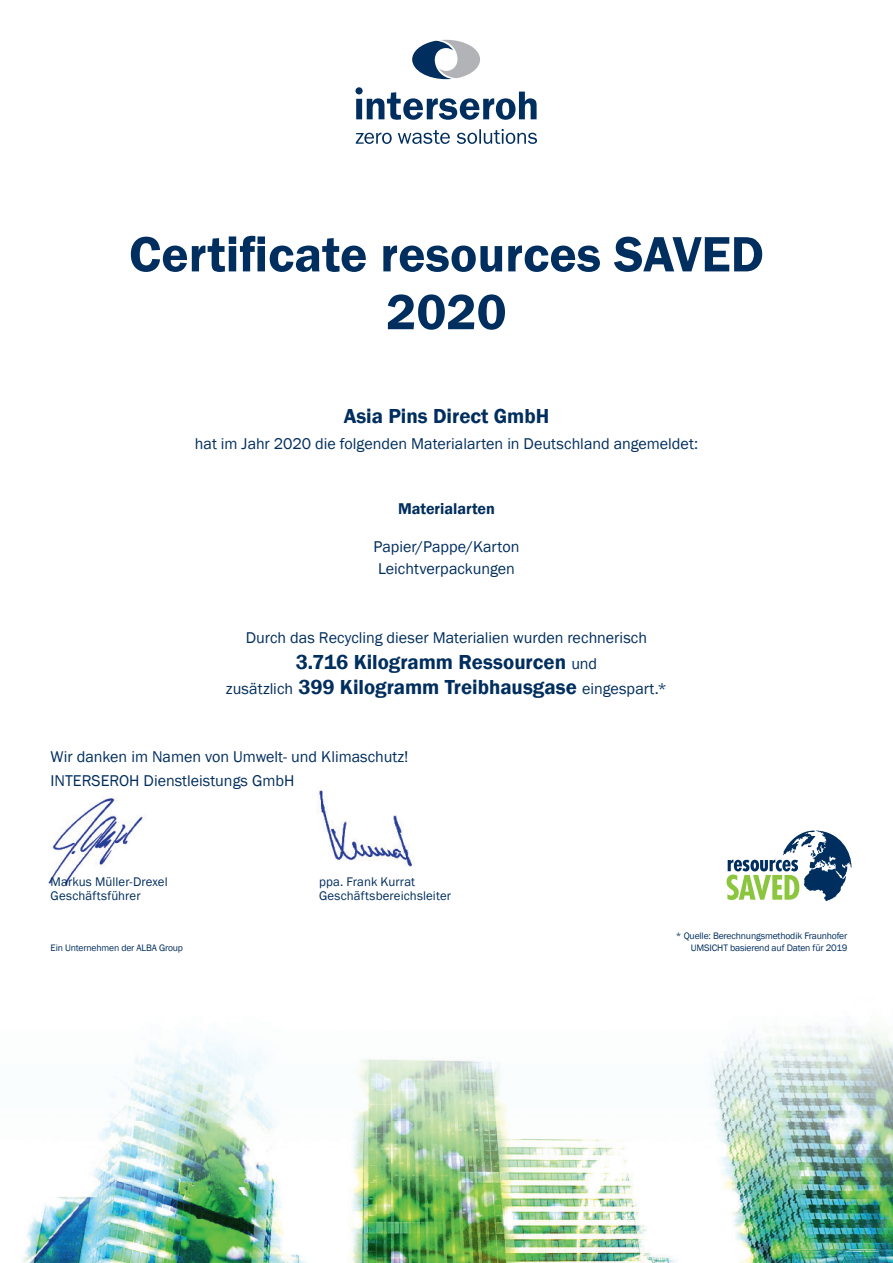
<style>
.page{position:relative;width:893px;height:1263px;background:#fff}
.page>*{position:absolute;margin:0;border:0;box-sizing:border-box;transform-origin:0 0}
.t1{font:600 51.3px/57.8px "Franklin Gothic";color:#002e5e;text-align:center}
.t2{font:600 20.85px/25.7px "Franklin Gothic";color:#002e5e;text-align:center}
.t3{font:16.05px/22.8px "Franklin Gothic";color:#002e5e}
.t4{font:600 16.05px "Franklin Gothic";color:#002e5e}
.t5{font:12.9px/14.4px "Franklin Gothic";letter-spacing:.01em;color:#002e5e}
.t6{font:9.6px/11.6px "Franklin Gothic";letter-spacing:-.015em;color:#002e5e;text-align:right}
.s1{font-weight:400;font-size:16.05px}
</style>
<div class="page">
<img style="left:22px;top:1026px;width:871px;height:237px">
<svg style="left:398px;top:130px;width:52px;height:14px"></svg>
<svg style="left:356px;top:133px;width:36px;height:11px"></svg>
<svg style="left:457px;top:129px;width:80px;height:15px"></svg>
<svg style="left:355px;top:87px;width:182px;height:33px"></svg>
<svg style="left:412px;top:40px;width:68px;height:39px"></svg>
<svg style="left:726px;top:830px;width:125px;height:71px"></svg>
<img style="left:317px;top:790px;width:97px;height:77px">
<img style="left:48px;top:797px;width:97px;height:88px">
<h1 class="t1" style="left:129px;top:226px;width:636px">Certificate resources SAVED<br>2020</h1>
<p class="t2" style="left:344px;top:404px;width:207px">Asia Pins Direct GmbH</p>
<p class="t3" style="left:195px;top:433px;width:505px">hat im Jahr 2020 die folgenden Materialarten in Deutschland angemeldet:</p>
<p class="t4" style="left:398px;top:499px;width:98px">Materialarten</p>
<p class="t3" style="left:373px;top:535px;width:148px">Papier/Pappe/Karton<br>Leichtverpackungen</p>
<p class="t3" style="left:246px;top:627px;width:403px">Durch das Recycling dieser Materialien wurden rechnerisch</p>
<p class="t2" style="left:226px;top:649px;width:443px">3.716 Kilogramm Ressourcen <span class="s1">und<br>zusätzlich</span> 399 Kilogramm Treibhausgase <span class="s1">eingespart.*</span></p>
<p class="t3" style="left:51px;top:745px;width:359px;line-height:24px">Wir danken im Namen von Umwelt- und Klimaschutz!<br>INTERSEROH Dienstleistungs GmbH</p>
<p class="t5" style="left:51px;top:875px;width:119px">Markus Müller-Drexel<br>Geschäftsführer</p>
<p class="t5" style="left:319px;top:875px;width:134px">ppa. Frank Kurrat<br>Geschäftsbereichsleiter</p>
<p class="t6" style="left:51px;top:942px;width:134px">Ein Unternehmen der ALBA Group</p>
<p class="t6" style="left:676px;top:930px;width:173px">* Quelle: Berechnungsmethodik Fraunhofer<br>UMSICHT basierend auf Daten für 2019</p>
</div>
